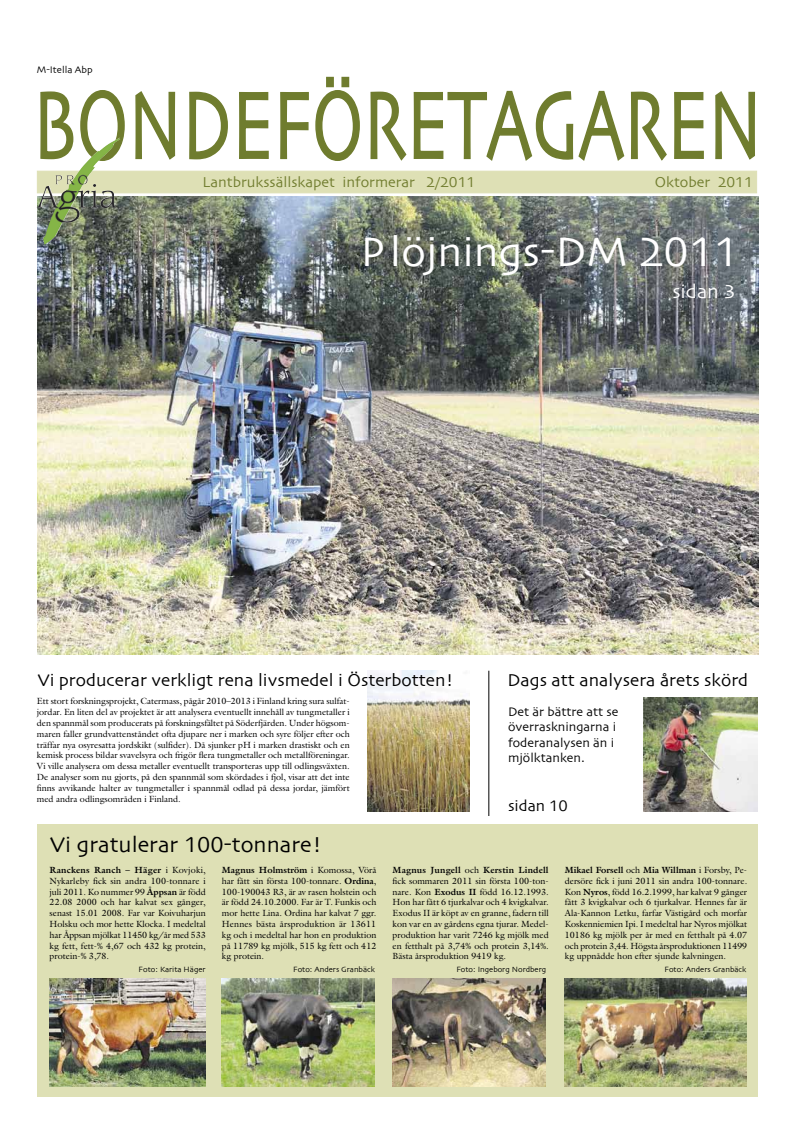
<style>
.page{position:relative;width:794px;height:1134px;background:#fff}
.page>*{position:absolute;margin:0;border:0;box-sizing:border-box;transform-origin:0 0}
.t1{font:43px "Skia";color:#fff}
.t2{font:22.6px "Skia";color:#000}
.t3{font:20px "Skia";color:#fff}
.t4{font:18px "Skia";color:#000}
.t5{font:16px "Skia";color:#000}
.t6{font:15px "Skia";color:#707c2e}
.t7{font:13px/15.6px "Skia";color:#000}
.t8{font:10px "Skia";color:#000}
.t9{font:9px/10.8px "Galliard Std";color:#000;text-align:justify}
.t10{font:8px "Skia";color:#000}
.s1{font-weight:700}
</style>
<div class="page">
<img style="left:38px;top:196px;width:720px;height:459px">
<img style="left:367px;top:670px;width:102px;height:142px">
<div style="left:37px;top:825px;width:720px;height:272px;background:#dee0b5"></div>
<div style="left:37px;top:171px;width:720px;height:22px;background:#dee0b5"></div>
<svg style="left:40px;top:90px;width:85px;height:58px"></svg>
<svg style="left:135px;top:91px;width:41px;height:69px"></svg>
<svg style="left:189px;top:91px;width:39px;height:69px"></svg>
<svg style="left:239px;top:92px;width:30px;height:67px"></svg>
<svg style="left:280px;top:76px;width:80px;height:85px"></svg>
<svg style="left:370px;top:91px;width:37px;height:70px"></svg>
<svg style="left:413px;top:90px;width:291px;height:71px"></svg>
<svg style="left:715px;top:91px;width:41px;height:69px"></svg>
<img style="left:37px;top:137px;width:83px;height:108px">
<hr style="left:488px;top:671px;width:1px;height:145px;background:#000">
<img style="left:565px;top:978px;width:181px;height:108px">
<img style="left:222px;top:978px;width:153px;height:108px">
<img style="left:50px;top:978px;width:155px;height:108px">
<img style="left:392px;top:978px;width:153px;height:108px">
<img style="left:644px;top:698px;width:113px;height:113px">
<p class="t8" style="left:37px;top:64px;width:57px">M-Itella Abp</p>
<h3 class="t6" style="left:202px;top:173px;width:274px">Lantbrukssällskapet informerar 2/2011</h3>
<h3 class="t6" style="left:655px;top:173px;width:100px">Oktober 2011</h3>
<h1 class="t1" style="left:360px;top:226px;width:380px">Plöjnings-DM 2011</h1>
<h3 class="t3" style="left:672px;top:279px;width:65px">sidan 3</h3>
<h3 class="t4" style="left:38px;top:670px;width:417px">Vi producerar verkligt rena livsmedel i Österbotten!</h3>
<h3 class="t4" style="left:507px;top:670px;width:242px">Dags att analysera årets skörd</h3>
<p class="t9" style="left:37px;top:696px;width:314px">Ett stort forskningsprojekt, Catermass, pågår 2010–2013 i Finland kring sura sulfat&shy;jordar. En liten del av projektet är att analysera eventuellt innehåll av tungmetaller i den spannmål som producerats på forskningsfältet på Söderfjärden. Under högsom&shy;maren faller grundvattenståndet ofta djupare ner i marken och syre följer efter och träffar nya osyresatta jordskikt (sulfider). Då sjunker pH i marken drastiskt och en kemisk process bildar svavelsyra och frigör flera tungmetaller och metallföreningar.<br>Vi ville analysera om dessa metaller eventuellt transporteras upp till odlingsväxten.<br>De analyser som nu gjorts, på den spannmål som skördades i fjol, visar att det inte finns avvikande halter av tungmetaller i spannmål odlad på dessa jordar, jämfört med andra odlingsområden i Finland.</p>
<h2 class="t2" style="left:50px;top:831px;width:273px">Vi gratulerar 100-tonnare!</h2>
<h3 class="t7" style="left:508px;top:704px;width:112px">Det är bättre att se överraskningarna i foderanalysen än i mjölktanken.</h3>
<h3 class="t5" style="left:508px;top:796px;width:61px">sidan 10</h3>
<p class="t9" style="left:50px;top:864px;width:158px"><span class="s1">Ranckens Ranch – Häger</span> i Kovjoki, Nykarleby fick sin andra 100-tonnare i juli 2011. Ko nummer 99 <span class="s1">Åppsan</span> är född 22.08 2000 och har kalvat sex gånger, senast 15.01 2008. Far var Koivuharjun Holsku och mor hette Klocka. I medeltal har Åppsan mjölkat 11450 kg/år med 533 kg fett, fett-% 4,67 och 432 kg protein, protein-% 3,78.</p>
<p class="t10" style="left:139px;top:965px;width:68px">Foto: Karita Häger</p>
<p class="t9" style="left:222px;top:864px;width:156px"><span class="s1">Magnus Holmström</span> i Komossa, Vörå har fått sin första 100-tonnare. <span class="s1">Ordina</span>, 100-190043 R3, är av rasen holstein och är född 24.10.2000. Far är T. Funkis och mor hette Lina. Ordina har kalvat 7 ggr.<br>Hennes bästa årsproduktion är 13611 kg och i medeltal har hon en produktion på 11789 kg mjölk, 515 kg fett och 412 kg protein.</p>
<p class="t10" style="left:293px;top:965px;width:83px">Foto: Anders Granbäck</p>
<p class="t10" style="left:456px;top:965px;width:91px">Foto: Ingeborg Nordberg</p>
<p class="t10" style="left:664px;top:965px;width:83px">Foto: Anders Granbäck</p>
<p class="t9" style="left:392px;top:864px;width:158px"><span class="s1">Magnus Jungell</span> och <span class="s1">Kerstin Lindell </span>fick sommaren 2011 sin första 100-ton&shy;nare. Kon <span class="s1">Exodus II</span> född 16.12.1993.<br>Hon har fått 6 tjurkalvar och 4 kvigkalvar.<br>Exodus II är köpt av en granne, fadern till kon var en av gårdens egna tjurar. Medel&shy;produktion har varit 7246 kg mjölk med en fetthalt på 3,74% och protein 3,14%.<br>Bästa årsproduktion 9419 kg.</p>
<p class="t9" style="left:565px;top:864px;width:184px"><span class="s1">Mikael Forsell</span> och <span class="s1">Mia Willman</span> i Forsby, Pe&shy;dersöre fick i juni 2011 sin andra 100-tonnare.<br>Kon <span class="s1">Nyros</span>, född 16.2.1999, har kalvat 9 gånger fått 3 kvigkalvar och 6 tjurkalvar. Hennes far är Ala-Kannon Letku, farfar Västigård och morfar Koskenniemien Ipi. I medeltal har Nyros mjölkat 10186 kg mjölk per år med en fetthalt på 4.07 och protein 3,44. Högsta årsproduktionen 11499 kg uppnådde hon efter sjunde kalvningen.</p>
</div>
